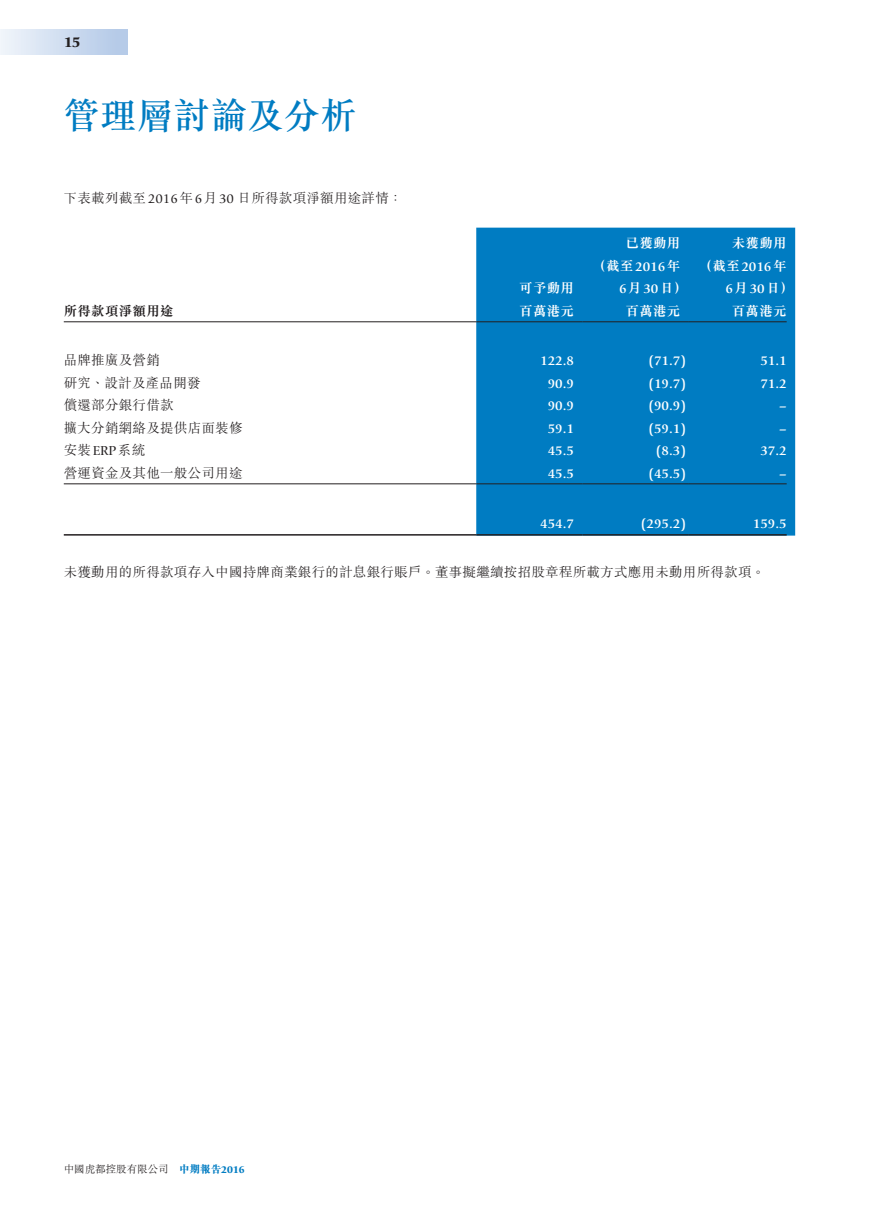
<style>
.page{position:relative;width:893px;height:1212px;background:#fff}
.page>*{position:absolute;margin:0;border:0;box-sizing:border-box;transform-origin:0 0}
.t1{font:500 36px "M Sung HK";letter-spacing:.02em;color:#007cc2}
.t2{font:900 15px "Giovanni Std";color:#231f20}
._50_Table_txt{font:700 13.5px "Giovanni Std";color:#fff}
._00_txt{font:300 13.5px "M Sung HK";letter-spacing:.02em;color:#231f20}
._50_Table_txt-2{font:300 13.5px "M Sung HK";letter-spacing:.02em;color:#231f20}
._50_Table_txt-3{font:700 13.5px "M Sung HK";letter-spacing:.02em;color:#fff}
._50_Table_txt-4{font:700 13.5px "M Sung HK";letter-spacing:.02em;color:#231f20}
.t3{font:300 10.5px "M Sung HK";color:#231f20}
.s1{font-family:"Giovanni Std";font-weight:400}
.s2{font-family:"Giovanni Std"}
.s3{font-family:"M Sung HK"}
.s4{font-weight:800;color:#007cc2}
.s5{font-family:"Giovanni Std";font-weight:900;color:#007cc2}
</style>
<div class="page">
<div style="left:0;top:30px;width:128px;height:24px;background:linear-gradient(to right,#f0f5fa,#b1c7e7)"></div>
<div style="left:476px;top:228px;width:319px;height:308px;background:#007cc2"></div>
<hr style="left:64px;top:321px;width:412px;height:1px;background:#231f20">
<hr style="left:476px;top:321px;width:107px;height:1px;background:#231f20">
<hr style="left:583px;top:321px;width:106px;height:1px;background:#231f20">
<hr style="left:689px;top:321px;width:98px;height:1px;background:#231f20">
<hr style="left:64px;top:483px;width:412px;height:1px;background:#231f20">
<hr style="left:476px;top:483px;width:107px;height:1px;background:#231f20">
<hr style="left:583px;top:483px;width:106px;height:1px;background:#231f20">
<hr style="left:689px;top:483px;width:98px;height:1px;background:#231f20">
<hr style="left:64px;top:534px;width:412px;height:2px;background:#231f20">
<hr style="left:476px;top:534px;width:107px;height:2px;background:#231f20">
<hr style="left:583px;top:534px;width:106px;height:2px;background:#231f20">
<hr style="left:689px;top:534px;width:98px;height:2px;background:#231f20">
<p class="t2" style="left:64px;top:34px;width:18px">15</p>
<h1 class="t1" style="left:64px;top:90px;width:295px">管理層討論及分析</h1>
<p class="_00_txt" style="left:64px;top:189px;width:340px">下表載列截至<span class="s1">2016</span>年<span class="s1">6</span>月<span class="s1">30</span> 日所得款項淨額用途詳情：</p>
<p class="_50_Table_txt-3" style="left:519px;top:282px;width:56px">可予動用</p>
<p class="_50_Table_txt-3" style="left:626px;top:237px;width:56px">已獲動用</p>
<p class="_50_Table_txt-3" style="left:593px;top:259px;width:89px">（截至<span class="s2">2016</span>年</p>
<p class="_50_Table_txt" style="left:619px;top:281px;width:70px">6<span class="s3">月</span>30<span class="s3">日）</span></p>
<p class="_50_Table_txt-3" style="left:732px;top:237px;width:56px">未獲動用</p>
<p class="_50_Table_txt-3" style="left:699px;top:259px;width:89px">（截至<span class="s2">2016</span>年</p>
<p class="_50_Table_txt" style="left:725px;top:281px;width:70px">6<span class="s3">月</span>30<span class="s3">日）</span></p>
<p class="_50_Table_txt-4" style="left:64px;top:304px;width:111px">所得款項淨額用途</p>
<p class="_50_Table_txt-3" style="left:519px;top:304px;width:56px">百萬港元</p>
<p class="_50_Table_txt-3" style="left:626px;top:304px;width:56px">百萬港元</p>
<p class="_50_Table_txt-3" style="left:732px;top:304px;width:56px">百萬港元</p>
<p class="_50_Table_txt-2" style="left:64px;top:351px;width:98px">品牌推廣及營銷</p>
<p class="_50_Table_txt" style="left:540px;top:353px;width:35px">122.8</p>
<p class="_50_Table_txt" style="left:648px;top:353px;width:39px">(71.7)</p>
<p class="_50_Table_txt" style="left:760px;top:353px;width:28px">51.1</p>
<p class="_50_Table_txt-2" style="left:64px;top:373px;width:138px">研究、設計及產品開發</p>
<p class="_50_Table_txt" style="left:548px;top:376px;width:28px">90.9</p>
<p class="_50_Table_txt" style="left:648px;top:376px;width:39px">(19.7)</p>
<p class="_50_Table_txt" style="left:760px;top:376px;width:28px">71.2</p>
<p class="_50_Table_txt-2" style="left:64px;top:396px;width:111px">償還部分銀行借款</p>
<p class="_50_Table_txt" style="left:548px;top:398px;width:28px">90.9</p>
<p class="_50_Table_txt" style="left:648px;top:398px;width:39px">(90.9)</p>
<p class="_50_Table_txt" style="left:779px;top:398px;width:9px">–</p>
<p class="_50_Table_txt-2" style="left:64px;top:418px;width:180px">擴大分銷網絡及提供店面裝修</p>
<p class="_50_Table_txt" style="left:548px;top:421px;width:28px">59.1</p>
<p class="_50_Table_txt" style="left:648px;top:421px;width:39px">(59.1)</p>
<p class="_50_Table_txt" style="left:779px;top:421px;width:9px">–</p>
<p class="_50_Table_txt-2" style="left:64px;top:441px;width:83px">安裝<span class="s1">ERP</span>系統</p>
<p class="_50_Table_txt" style="left:548px;top:443px;width:28px">45.5</p>
<p class="_50_Table_txt" style="left:656px;top:443px;width:32px">(8.3)</p>
<p class="_50_Table_txt" style="left:760px;top:443px;width:28px">37.2</p>
<p class="_50_Table_txt-2" style="left:64px;top:463px;width:180px">營運資金及其他一般公司用途</p>
<p class="_50_Table_txt" style="left:548px;top:466px;width:28px">45.5</p>
<p class="_50_Table_txt" style="left:648px;top:466px;width:39px">(45.5)</p>
<p class="_50_Table_txt" style="left:779px;top:466px;width:9px">–</p>
<p class="_50_Table_txt" style="left:540px;top:515px;width:35px">454.7</p>
<p class="_50_Table_txt" style="left:641px;top:515px;width:47px">(295.2)</p>
<p class="_50_Table_txt" style="left:753px;top:515px;width:35px">159.5</p>
<p class="_00_txt" style="left:64px;top:563px;width:703px">未獲動用的所得款項存入中國持牌商業銀行的計息銀行賬戶。董事擬繼續按招股章程所載方式應用未動用所得款項。</p>
<p class="t3" style="left:64px;top:1162px;width:182px">中國虎都控股有限公司 <span class="s4">中期報告</span><span class="s5">2016</span></p>
</div>
